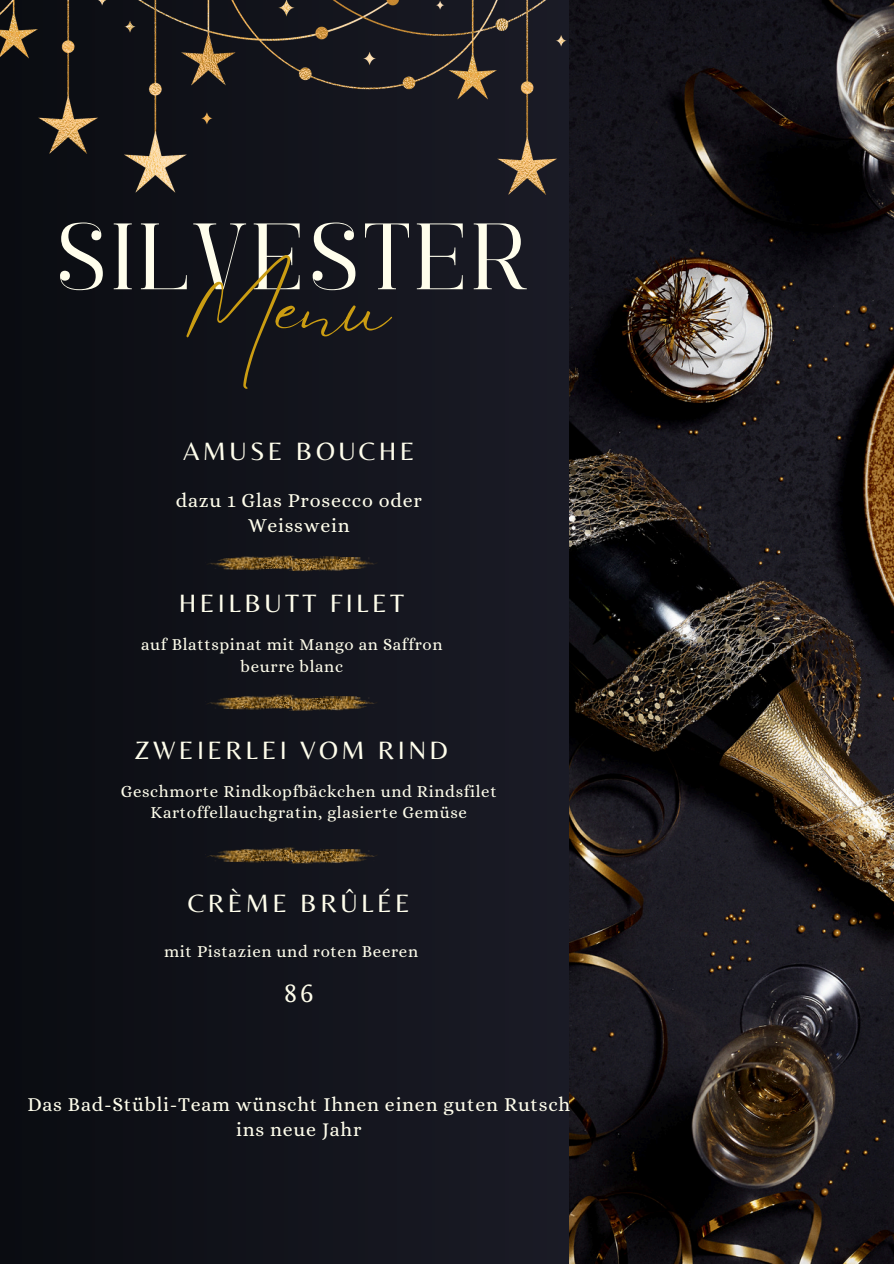
<style>
.page{position:relative;width:894px;height:1264px;background:#fff}
.page>*{position:absolute;margin:0;border:0;box-sizing:border-box;transform-origin:0 0}
.t1{font:semi-condensed 93.9px "Manison";letter-spacing:.05em;color:#fffeec}
.t2{font:80.55px "Eyesome Script";color:#cb9d12}
.t3{font:26.1px "Belleza";letter-spacing:.13em;color:#fffeec}
.t4{font:19.8px/24.8px "Alice";letter-spacing:.035em;color:#fffeec;text-align:center}
.t5{font:16.8px/21.6px "Alice";letter-spacing:.035em;color:#fffeec;text-align:center}
</style>
<div class="page">
<div style="left:0;top:0;width:893px;height:1263px;background:#12131b"></div>
<img style="left:569px;top:0;width:324px;height:1263px">
<img style="left:0;top:0;width:106px;height:154px">
<img style="left:124px;top:0;width:445px;height:194px">
<img style="left:289px;top:696px;width:88px;height:15px">
<img style="left:208px;top:694px;width:86px;height:16px">
<img style="left:291px;top:848px;width:86px;height:16px">
<img style="left:208px;top:847px;width:86px;height:16px">
<img style="left:294px;top:556px;width:83px;height:15px">
<img style="left:209px;top:555px;width:85px;height:16px">
<p class="t1" style="left:56px;top:202px;width:473px">SILVESTER</p>
<p class="t2" style="left:182px;top:256px;width:208px">Menu</p>
<h3 class="t3" style="left:183px;top:436px;width:233px">AMUSE BOUCHE</h3>
<p class="t4" style="left:176px;top:488px;width:248px">dazu 1 Glas Prosecco oder<br>Weisswein</p>
<p class="t3" style="left:179px;top:588px;width:227px">HEILBUTT FILET</p>
<h1 class="t5" style="left:141px;top:633px;width:303px">auf Blattspinat mit Mango an Saffron beurre blanc</h1>
<h4 class="t3" style="left:135px;top:734px;width:314px">ZWEIERLEI VOM RIND</h4>
<h2 class="t5" style="left:121px;top:780px;width:377px">Geschmorte Rindkopfbäckchen und Rindsfilet</h2>
<h3 class="t5" style="left:150px;top:802px;width:318px">Kartoffellauchgratin, glasierte Gemüse</h3>
<p class="t3" style="left:188px;top:887px;width:223px">CRÈME BRÛLÉE</p>
<p class="t5" style="left:164px;top:940px;width:255px">mit Pistazien und roten Beeren</p>
<p class="t3" style="left:284px;top:977px;width:31px">86</p>
<p class="t4" style="left:27px;top:1092px;width:544px">Das Bad-Stübli-Team wünscht Ihnen einen guten Rutsch ins neue Jahr</p>
</div>
